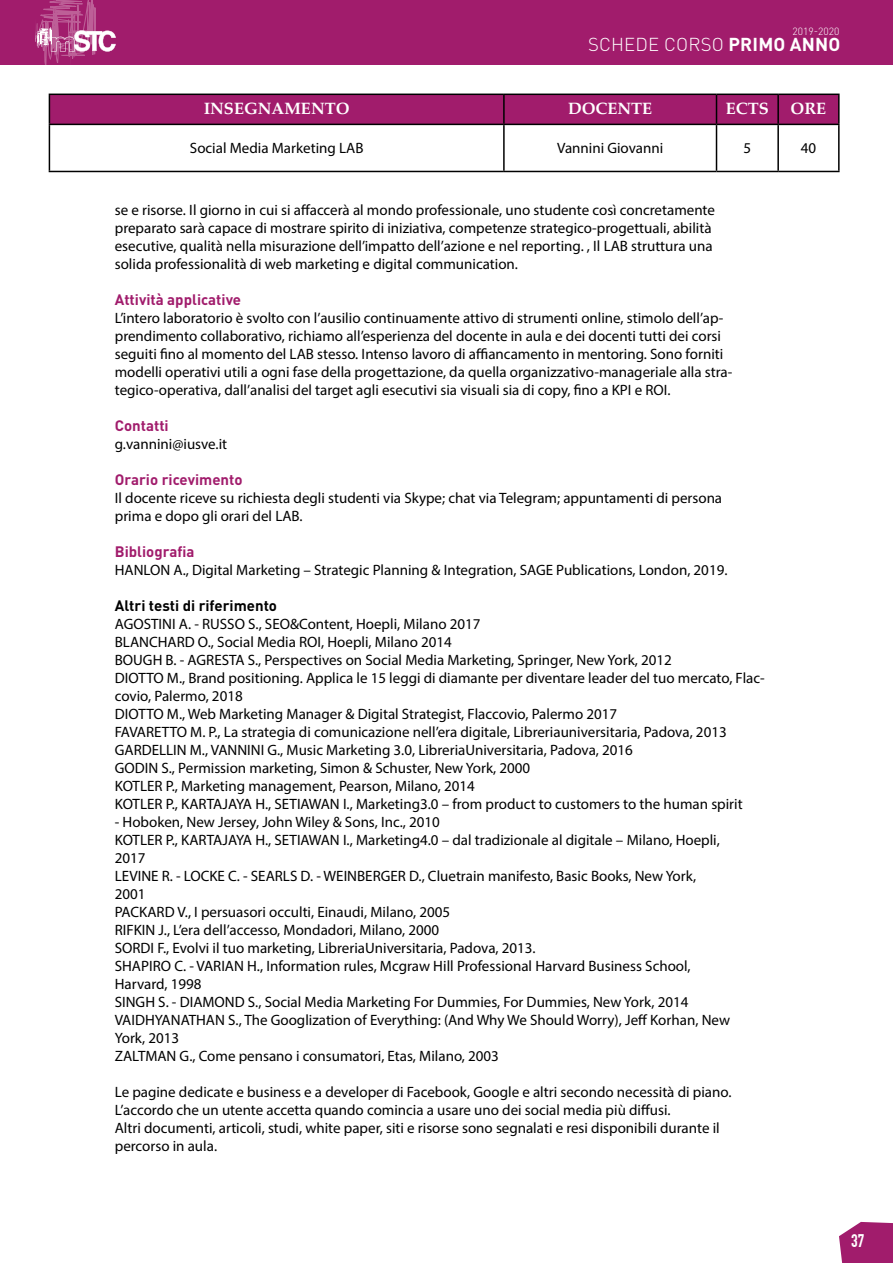
<style>
.page{position:relative;width:893px;height:1263px;background:#fff}
.page>*{position:absolute;margin:0;border:0;box-sizing:border-box;transform-origin:0 0}
.t1{font:300 18.45px "DIN Pro";letter-spacing:.01em;color:#fff}
.t2{font:700 17.85px "DIN Condensed";color:#fff}
.t3{font:700 16.5px "Palatino";color:#fff}
.t4{font:15px/18px "Myriad Pro";color:#000}
.t5{font:700 15px "DIN Pro";color:#a11c6c}
.t6{font:700 15px "DIN Pro";color:#000}
.t7{font:300 10.35px "DIN Pro";color:#fff}
.s1{font-weight:700}
</style>
<div class="page">
<svg style="left:839px;top:1222px;width:54px;height:41px;background:#aa317a"></svg>
<div style="left:0;top:0;width:893px;height:65px;background:#a11c6c"></div>
<svg style="left:35px;top:0;width:81px;height:65px"></svg>
<svg style="left:49px;top:94px;width:789px;height:30px;background:#981a66"></svg>
<hr style="left:778px;top:94px;width:62px;height:1px;background:#000">
<hr style="left:777px;top:95px;width:2px;height:29px;background:#000">
<hr style="left:838px;top:95px;width:2px;height:29px;background:#000">
<hr style="left:49px;top:124px;width:455px;height:1px;background:#000">
<hr style="left:49px;top:125px;width:1px;height:46px;background:#000">
<hr style="left:504px;top:124px;width:212px;height:1px;background:#000">
<hr style="left:503px;top:125px;width:2px;height:46px;background:#000">
<hr style="left:716px;top:124px;width:62px;height:1px;background:#000">
<hr style="left:716px;top:125px;width:1px;height:46px;background:#000">
<hr style="left:778px;top:124px;width:62px;height:1px;background:#000">
<hr style="left:777px;top:125px;width:2px;height:46px;background:#000">
<hr style="left:838px;top:125px;width:2px;height:46px;background:#000">
<hr style="left:49px;top:171px;width:455px;height:1px;background:#000">
<hr style="left:504px;top:171px;width:212px;height:1px;background:#000">
<hr style="left:716px;top:171px;width:62px;height:1px;background:#000">
<hr style="left:778px;top:171px;width:62px;height:1px;background:#000">
<p class="t7" style="left:793px;top:24px;width:49px">2019-2020</p>
<p class="t1" style="left:588px;top:32px;width:254px">SCHEDE CORSO <span class="s1">PRIMO ANNO</span></p>
<p class="t3" style="left:204px;top:94px;width:147px">INSEGNAMENTO</p>
<p class="t3" style="left:568px;top:94px;width:86px">DOCENTE</p>
<p class="t3" style="left:726px;top:94px;width:45px">ECTS</p>
<p class="t3" style="left:791px;top:94px;width:37px">ORE</p>
<p class="t4" style="left:190px;top:139px;width:175px">Social Media Marketing LAB</p>
<p class="t4" style="left:557px;top:139px;width:108px">Vannini Giovanni</p>
<p class="t4" style="left:743px;top:139px;width:9px">5</p>
<p class="t4" style="left:801px;top:139px;width:17px">40</p>
<p class="t4" style="left:115px;top:201px;width:602px">se e risorse. Il giorno in cui si affaccerà al mondo professionale, uno studente così concretamente preparato sarà capace di mostrare spirito di iniziativa, competenze strategico-progettuali, abilità esecutive, qualità nella misurazione dell’impatto dell’azione e nel reporting. , Il LAB struttura una solida professionalità di web marketing e digital communication.</p>
<p class="t5" style="left:115px;top:289px;width:128px">Attività applicative</p>
<p class="t4" style="left:115px;top:309px;width:619px">L’intero laboratorio è svolto con l’ausilio continuamente attivo di strumenti online, stimolo dell’ap&shy;prendimento collaborativo, richiamo all’esperienza del docente in aula e dei docenti tutti dei corsi seguiti fino al momento del LAB stesso. Intenso lavoro di affiancamento in mentoring. Sono forniti modelli operativi utili a ogni fase della progettazione, da quella organizzativo-manageriale alla stra&shy;tegico-operativa, dall’analisi del target agli esecutivi sia visuali sia di copy, fino a KPI e ROI.</p>
<p class="t5" style="left:115px;top:415px;width:55px">Contatti</p>
<p class="t4" style="left:115px;top:435px;width:114px">g.vannini@iusve.it</p>
<p class="t5" style="left:115px;top:469px;width:129px">Orario ricevimento</p>
<p class="t4" style="left:115px;top:489px;width:609px">Il docente riceve su richiesta degli studenti via Skype; chat via Telegram; appuntamenti di persona prima e dopo gli orari del LAB.</p>
<p class="t5" style="left:115px;top:541px;width:81px">Bibliografia</p>
<p class="t4" style="left:115px;top:561px;width:614px">HANLON A., Digital Marketing – Strategic Planning &amp; Integration, SAGE Publications, London, 2019.</p>
<p class="t6" style="left:115px;top:595px;width:164px">Altri testi di riferimento</p>
<p class="t4" style="left:115px;top:615px;width:651px">AGOSTINI A. - RUSSO S., SEO&amp;Content, Hoepli, Milano 2017<br>BLANCHARD O., Social Media ROI, Hoepli, Milano 2014<br>BOUGH B. - AGRESTA S., Perspectives on Social Media Marketing, Springer, New York, 2012<br>DIOTTO M., Brand positioning. Applica le 15 leggi di diamante per diventare leader del tuo mercato, Flac&shy;covio, Palermo, 2018<br>DIOTTO M., Web Marketing Manager &amp; Digital Strategist, Flaccovio, Palermo 2017<br>FAVARETTO M. P., La strategia di comunicazione nell’era digitale, Libreriauniversitaria, Padova, 2013<br>GARDELLIN M., VANNINI G., Music Marketing 3.0, LibreriaUniversitaria, Padova, 2016<br>GODIN S., Permission marketing, Simon &amp; Schuster, New York, 2000<br>KOTLER P., Marketing management, Pearson, Milano, 2014<br>KOTLER P., KARTAJAYA H., SETIAWAN I., Marketing3.0 – from product to customers to the human spirit</p>
<p class="t4" style="left:115px;top:813px;width:617px">- Hoboken, New Jersey, John Wiley &amp; Sons, Inc., 2010<br>KOTLER P., KARTAJAYA H., SETIAWAN I., Marketing4.0 – dal tradizionale al digitale – Milano, Hoepli, 2017<br>LEVINE R. - LOCKE C. - SEARLS D. - WEINBERGER D., Cluetrain manifesto, Basic Books, New York, 2001<br>PACKARD V., I persuasori occulti, Einaudi, Milano, 2005<br>RIFKIN J., L’era dell’accesso, Mondadori, Milano, 2000<br>SORDI F., Evolvi il tuo marketing, LibreriaUniversitaria, Padova, 2013.<br>SHAPIRO C. - VARIAN H., Information rules, Mcgraw Hill Professional Harvard Business School, Harvard, 1998<br>SINGH S. - DIAMOND S., Social Media Marketing For Dummies, For Dummies, New York, 2014<br>VAIDHYANATHAN S., The Googlization of Everything: (And Why We Should Worry), Jeff Korhan, New York, 2013<br>ZALTMAN G., Come pensano i consumatori, Etas, Milano, 2003</p>
<p class="t4" style="left:115px;top:1083px;width:618px">Le pagine dedicate e business e a developer di Facebook, Google e altri secondo necessità di piano.<br>L’accordo che un utente accetta quando comincia a usare uno dei social media più diffusi.<br>Altri documenti, articoli, studi, white paper, siti e risorse sono segnalati e resi disponibili durante il percorso in aula.</p>
<p class="t2" style="left:851px;top:1230px;width:15px">37</p>
</div>
